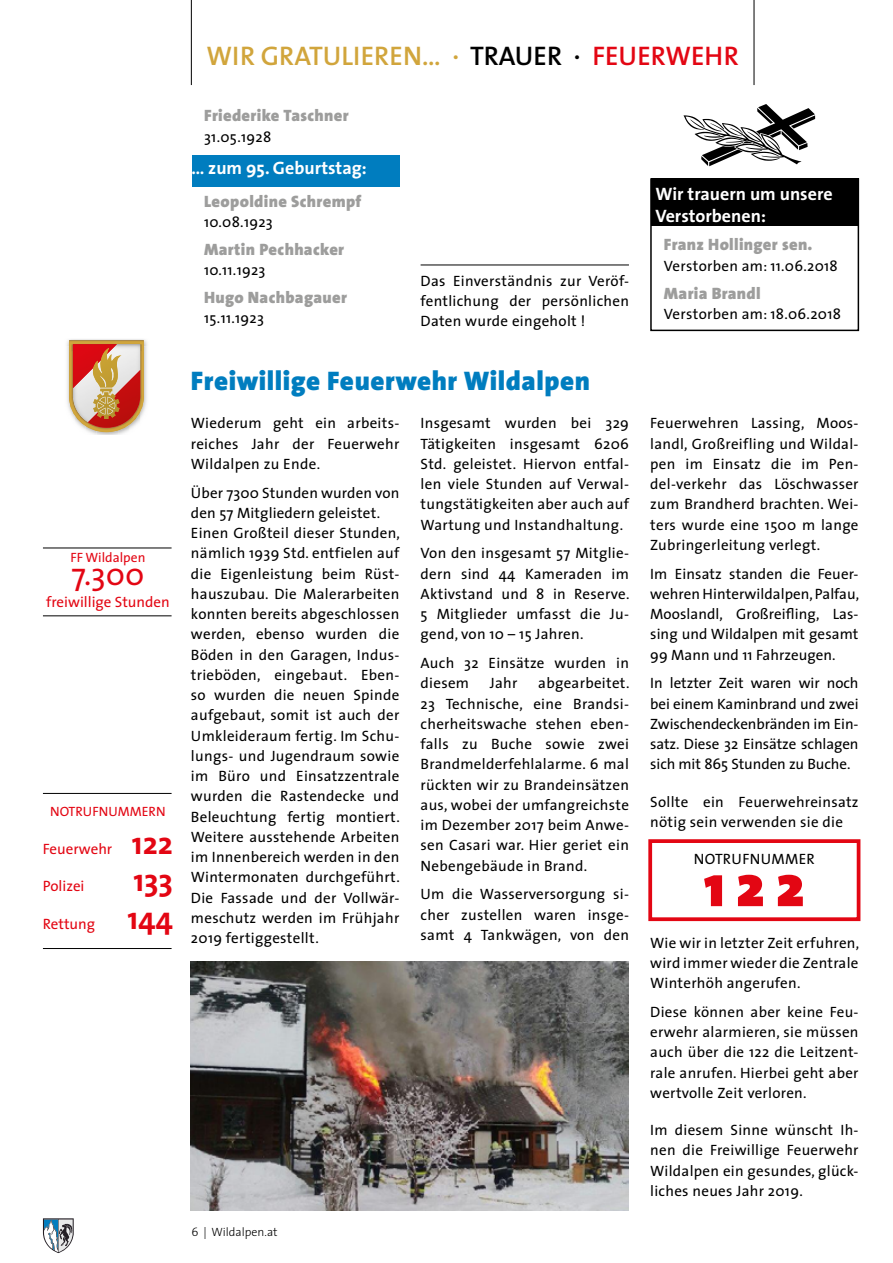
<style>
.page{position:relative;width:893px;height:1263px;background:#fff}
.page>*{position:absolute;margin:0;border:0;box-sizing:border-box;transform-origin:0 0}
.t1{font:900 60px "The Sans";color:#e30613}
.t2{font:31.5px "The Sans";color:#e30613}
.t3{font:700 31.5px "The Sans";color:#e30613}
.t4{font:600 27px "The Sans";color:#d1a53c}
.t5{font:900 27px "The Sans";letter-spacing:.02em;color:#007dbf}
.t6{font:700 18px/21.6px "The Sans";color:#fff}
.t7{font:900 16.5px "The Sans";letter-spacing:.02em;color:#9d9d9c}
.t8{font:15px/20.2px "The Sans";letter-spacing:.02em;color:#000;text-align:justify}
.t9{font:15px "The Sans";color:#e30613}
.t10{font:13.5px "The Sans";color:#e30613}
.t11{font:300 12px "The Sans";color:#000}
.s1{font-weight:700;font-size:31.5px}
.s2{color:#000}
.s3{color:#e30613}
</style>
<div class="page">
<svg style="left:43px;top:1218px;width:31px;height:35px"></svg>
<hr style="left:191px;top:0;width:1px;height:85px;background:#000">
<hr style="left:754px;top:0;width:1px;height:85px;background:#000">
<div style="left:192px;top:155px;width:208px;height:32px;background:#007dbf"></div>
<hr style="left:43px;top:548px;width:129px;height:1px;background:#000">
<hr style="left:43px;top:793px;width:129px;height:1px;background:#000">
<hr style="left:43px;top:616px;width:129px;height:1px;background:#000">
<hr style="left:43px;top:948px;width:129px;height:1px;background:#000">
<hr style="left:421px;top:265px;width:208px;height:1px;background:#000">
<div style="left:651px;top:178px;width:207px;height:48px;background:#000"></div>
<div style="left:650px;top:178px;width:209px;height:153px;border:2px solid #000"></div>
<svg style="left:683px;top:104px;width:132px;height:62px"></svg>
<div style="left:648px;top:839px;width:212px;height:82px;border:4px solid #e30613"></div>
<img style="left:191px;top:961px;width:438px;height:250px">
<img style="left:67px;top:339px;width:80px;height:7px">
<img style="left:67px;top:346px;width:2px;height:62px">
<img style="left:144px;top:346px;width:3px;height:65px">
<svg style="left:69px;top:340px;width:75px;height:95px;background:#d38f71"></svg>
<p class="t10" style="left:71px;top:546px;width:76px">FF Wildalpen</p>
<h2 class="t2" style="left:72px;top:548px;width:74px">7.300</h2>
<p class="t9" style="left:46px;top:590px;width:125px">freiwillige Stunden</p>
<p class="t10" style="left:50px;top:800px;width:117px">NOTRUFNUMMERN</p>
<p class="t9" style="left:43px;top:836px;width:132px">Feuerwehr <span class="s1">122</span></p>
<p class="t9" style="left:43px;top:874px;width:43px">Polizei</p>
<h2 class="t3" style="left:133px;top:854px;width:41px">133</h2>
<p class="t9" style="left:43px;top:911px;width:132px">Rettung <span class="s1">144</span></p>
<h3 class="t4" style="left:207px;top:33px;width:534px">WIR GRATULIEREN… · <span class="s2">TRAUER ·</span> <span class="s3">FEUERWEHR</span></h3>
<p class="t7" style="left:204px;top:102px;width:146px">Friederike Taschner</p>
<p class="t8" style="left:204px;top:126px;width:69px">31.05.1928</p>
<p class="t6" style="left:191px;top:156px;width:177px">… zum 95. Geburtstag:</p>
<p class="t7" style="left:204px;top:187px;width:159px">Leopoldine Schrempf</p>
<p class="t8" style="left:204px;top:211px;width:70px">10.08.1923</p>
<p class="t7" style="left:204px;top:235px;width:142px">Martin Pechhacker</p>
<p class="t8" style="left:204px;top:259px;width:63px">10.11.1923</p>
<p class="t7" style="left:204px;top:283px;width:144px">Hugo Nachbagauer</p>
<p class="t8" style="left:204px;top:308px;width:61px">15.11.1923</p>
<p class="t8" style="left:421px;top:270px;width:210px">Das Einverständnis zur Veröf&shy;fentlichung der persönlichen Daten wurde eingeholt !</p>
<h3 class="t5" style="left:191px;top:357px;width:400px">Freiwillige Feuerwehr Wildalpen</h3>
<p class="t8" style="left:191px;top:413px;width:210px">Wiederum geht ein arbeits&shy;reiches Jahr der Feuerwehr Wildalpen zu Ende.</p>
<p class="t8" style="left:191px;top:482px;width:211px;text-align:left">Über 7300 Stunden wurden von den 57 Mitgliedern geleistet.<br>Einen Großteil dieser Stunden, nämlich 1939 Std. entfielen auf die Eigenleistung beim Rüst&shy;hauszubau. Die Malerarbeiten konnten bereits abgeschlossen werden, ebenso wurden die<br>Böden in den Garagen, Indus&shy;trieböden, eingebaut. Eben&shy;so wurden die neuen Spinde aufgebaut, somit ist auch der<br>Umkleideraum fertig. Im Schu&shy;lungs- und Jugendraum sowie im Büro und Einsatzzentrale wurden die Rastendecke und<br>Beleuchtung fertig montiert.<br>Weitere ausstehende Arbeiten im Innenbereich werden in den<br>Wintermonaten durchgeführt.<br>Die Fassade und der Vollwär&shy;meschutz werden im Frühjahr<br>2019 fertiggestellt.</p>
<p class="t8" style="left:421px;top:413px;width:210px">Insgesamt wurden bei 329<br>Tätigkeiten insgesamt 6206<br>Std. geleistet. Hiervon entfal&shy;len viele Stunden auf Verwal&shy;tungstätigkeiten aber auch auf Wartung und Instandhaltung.</p>
<p class="t8" style="left:421px;top:543px;width:210px">Von den insgesamt 57 Mitglie&shy;dern sind 44 Kameraden im Aktivstand und 8 in Reserve.<br>5 Mitglieder umfasst die Ju&shy;gend, von 10 – 15 Jahren.</p>
<p class="t8" style="left:421px;top:652px;width:210px">Auch 32 Einsätze wurden in diesem</p>
<p class="t8" style="left:421px;top:673px;width:210px;text-indent:118px">abgearbeitet.<br>23 Technische, eine Brandsi&shy;cherheitswache stehen eben&shy;falls zu Buche sowie zwei Brandmelderfehlalarme. 6 mal rückten wir zu Brandeinsätzen aus, wobei der umfangreichste im Dezember 2017 beim Anwe&shy;sen Casari war. Hier geriet ein Nebengebäude in Brand.</p>
<p class="t8" style="left:421px;top:884px;width:210px">Um die Wasserversorgung si&shy;cher zustellen waren insge&shy;samt 4 Tankwägen, von den</p>
<p class="t8" style="left:490px;top:673px;width:29px">Jahr</p>
<p class="t11" style="left:191px;top:1222px;width:88px">6 | Wildalpen.at</p>
<p class="t6" style="left:655px;top:183px;width:179px">Wir trauern um unsere<br>Verstorbenen:</p>
<p class="t7" style="left:664px;top:231px;width:150px">Franz Hollinger sen.</p>
<p class="t8" style="left:664px;top:255px;width:175px">Verstorben am: 11.06.2018</p>
<p class="t7" style="left:664px;top:279px;width:98px">Maria Brandl</p>
<p class="t8" style="left:664px;top:303px;width:179px">Verstorben am: 18.06.2018</p>
<p class="t8" style="left:650px;top:413px;width:210px">Feuerwehren Lassing, Moos&shy;landl, Großreifling und Wildal&shy;pen im Einsatz die im Pen&shy;del-verkehr das Löschwasser zum Brandherd brachten. Wei&shy;ters wurde eine 1500 m lange Zubringerleitung verlegt.</p>
<p class="t8" style="left:650px;top:563px;width:211px">Im Einsatz standen die Feuer&shy;wehren Hinterwildalpen, Palfau, Mooslandl, Großreifling, Las&shy;sing und Wildalpen mit gesamt 99 Mann und 11 Fahrzeugen.</p>
<p class="t8" style="left:650px;top:673px;width:210px">In letzter Zeit waren wir noch bei einem Kaminbrand und zwei Zwischendeckenbränden im Ein&shy;satz. Diese 32 Einsätze schlagen sich mit 865 Stunden zu Buche.</p>
<p class="t8" style="left:650px;top:791px;width:210px">Sollte ein Feuerwehreinsatz nötig sein verwenden sie die</p>
<p class="t8" style="left:694px;top:848px;width:122px">NOTRUFNUMMER</p>
<h1 class="t1" style="left:704px;top:835px;width:102px">122</h1>
<p class="t8" style="left:650px;top:932px;width:211px">Wie wir in letzter Zeit erfuhren, wird immer wieder die Zentrale Winterhöh angerufen.</p>
<p class="t8" style="left:650px;top:1001px;width:210px">Diese können aber keine Feu&shy;erwehr alarmieren, sie müssen auch über die 122 die Leitzent&shy;rale anrufen. Hierbei geht aber wertvolle Zeit verloren.</p>
<p class="t8" style="left:650px;top:1119px;width:210px">Im diesem Sinne wünscht Ih&shy;nen die Freiwillige Feuerwehr Wildalpen ein gesundes, glück&shy;liches neues Jahr 2019.</p>
</div>
